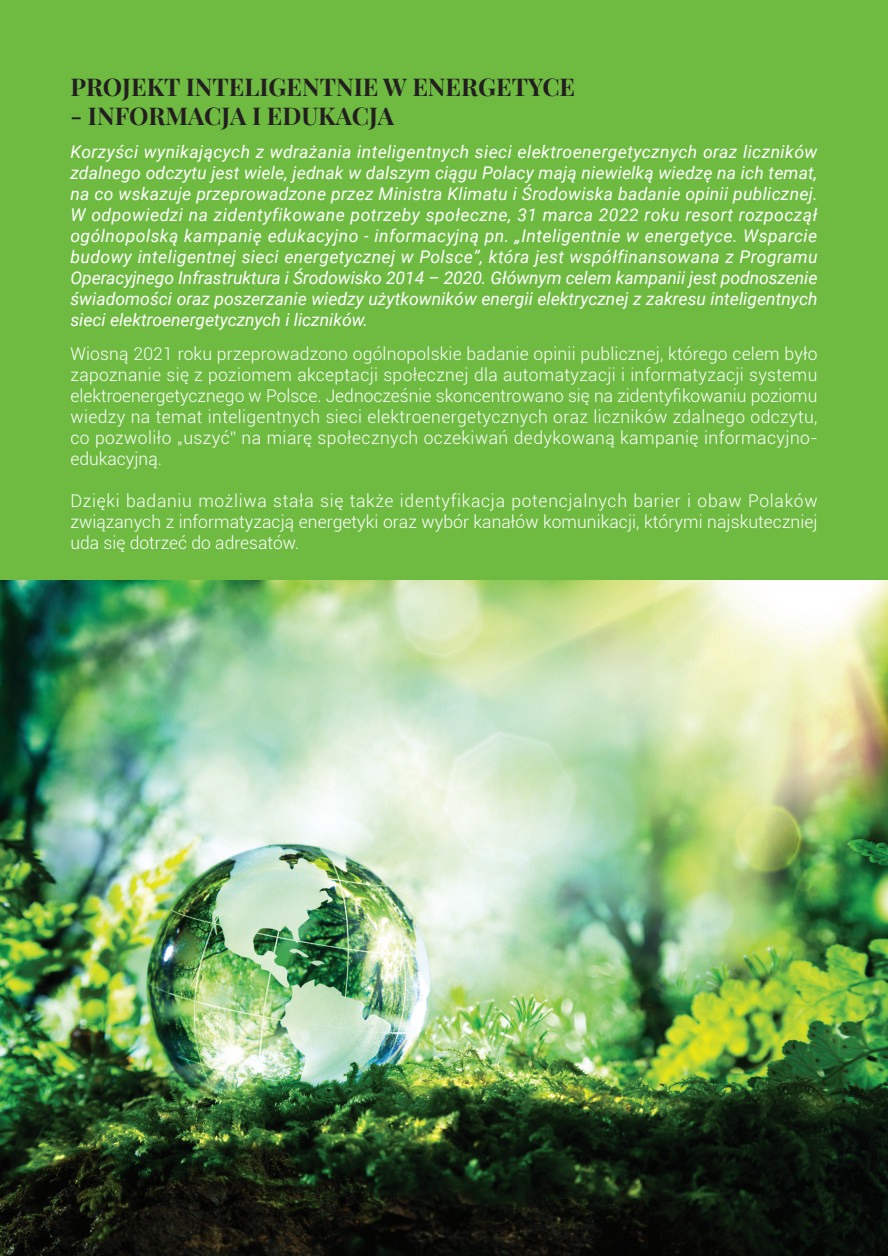
<style>
.page{position:relative;width:888px;height:1256px;background:#fff}
.page>*{position:absolute;margin:0;border:0;box-sizing:border-box;transform-origin:0 0}
.t1{font:700 24.5px "Playfair Display";color:#231f20}
.t2{font:italic 17.5px/21px "Roboto";color:#fff;text-align:justify}
.t3{font:300 17.5px/21px "Roboto";letter-spacing:.005em;color:#fff;text-align:justify}
</style>
<div class="page">
<div style="left:0;top:0;width:888px;height:1255px;background:#6fbb42"></div>
<img style="left:0;top:580px;width:888px;height:675px">
<h1 class="t1" style="left:70px;top:67px;width:506px">PROJEKT INTELIGENTNIE W ENERGETYCE</h1>
<h1 class="t1" style="left:70px;top:97px;width:325px">- INFORMACJA I EDUKACJA</h1>
<p class="t2" style="left:70px;top:140px;width:749px">Korzyści wynikających z wdrażania inteligentnych sieci elektroenergetycznych oraz liczników zdalnego odczytu jest wiele, jednak w dalszym ciągu Polacy mają niewielką wiedzę na ich temat, na co wskazuje przeprowadzone przez Ministra Klimatu i Środowiska badanie opinii publicznej.<br>W odpowiedzi na zidentyfikowane potrzeby społeczne, 31 marca 2022 roku resort rozpoczął ogólnopolską kampanię edukacyjno - informacyjną pn. „Inteligentnie w energetyce. Wsparcie budowy inteligentnej sieci energetycznej w Polsce”, która jest współfinansowana z Programu Operacyjnego Infrastruktura i Środowisko 2014 – 2020. Głównym celem kampanii jest podnoszenie świadomości oraz poszerzanie wiedzy użytkowników energii elektrycznej z zakresu inteligentnych sieci elektroenergetycznych i liczników.</p>
<p class="t3" style="left:70px;top:342px;width:749px">Wiosną 2021 roku przeprowadzono ogólnopolskie badanie opinii publicznej, którego celem było zapoznanie się z poziomem akceptacji społecznej dla automatyzacji i informatyzacji systemu elektroenergetycznego w Polsce. Jednocześnie skoncentrowano się na zidentyfikowaniu poziomu wiedzy na temat inteligentnych sieci elektroenergetycznych oraz liczników zdalnego odczytu, co pozwoliło „uszyć” na miarę społecznych oczekiwań dedykowaną kampanię informacyjno&shy;edukacyjną.</p>
<p class="t3" style="left:70px;top:489px;width:749px">Dzięki badaniu możliwa stała się także identyfikacja potencjalnych barier i obaw Polaków związanych z informatyzacją energetyki oraz wybór kanałów komunikacji, którymi najskuteczniej uda się dotrzeć do adresatów.</p>
</div>
